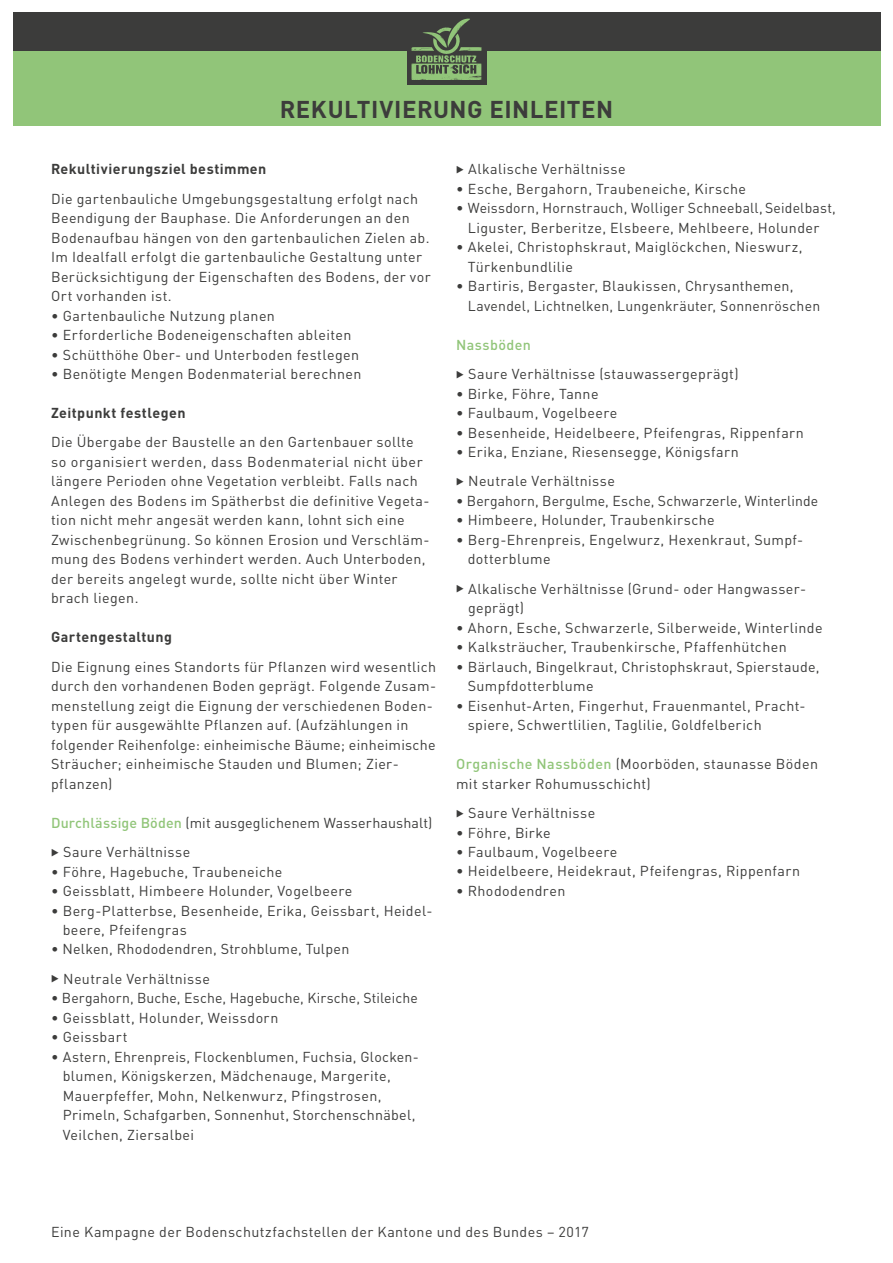
<style>
.page{position:relative;width:893px;height:1263px;background:#fff}
.page>*{position:absolute;margin:0;border:0;box-sizing:border-box;transform-origin:0 0}
.t1{font:700 24px "DIN";letter-spacing:.02em;color:#3c3c3b}
.t2{font:14.25px/19.5px "DIN";letter-spacing:.025em;color:#3c3c3b}
.t3{font:700 14.25px "DIN";letter-spacing:.03em;color:#3c3c3b}
.t4{font:500 14.25px "DIN";letter-spacing:.03em;color:#91c579}
.s1{font-weight:500;color:#91c579}
</style>
<div class="page">
<div style="left:13px;top:51px;width:867px;height:74px;background:#91c579"></div>
<div style="left:13px;top:13px;width:867px;height:38px;background:#3c3c3b"></div>
<div style="left:407px;top:15px;width:79px;height:69px;background:#3c3c3b"></div>
<svg style="left:411px;top:19px;width:70px;height:60px"></svg>
<h1 class="t1" style="left:280px;top:93px;width:335px">REKULTIVIERUNG EINLEITEN</h1>
<p class="t3" style="left:51px;top:160px;width:217px">Rekultivierungsziel bestimmen</p>
<p class="t2" style="left:51px;top:188px;width:381px">Die gartenbauliche Umgebungsgestaltung erfolgt nach Beendigung der Bauphase. Die Anforderungen an den Bodenaufbau hängen von den gartenbaulichen Zielen ab.<br>Im Idealfall erfolgt die gartenbauliche Gestaltung unter Berücksichtigung der Eigenschaften des Bodens, der vor Ort vorhanden ist.</p>
<p class="t2" style="left:51px;top:305px;width:225px">• Gartenbauliche Nutzung planen</p>
<p class="t2" style="left:51px;top:325px;width:302px">• Erforderliche Bodeneigenschaften ableiten</p>
<p class="t2" style="left:51px;top:344px;width:310px">• Schütthöhe Ober- und Unterboden festlegen</p>
<p class="t2" style="left:51px;top:364px;width:312px">• Benötigte Mengen Bodenmaterial berechnen</p>
<p class="t3" style="left:51px;top:404px;width:136px">Zeitpunkt festlegen</p>
<p class="t2" style="left:51px;top:432px;width:380px">Die Übergabe der Baustelle an den Gartenbauer sollte so organisiert werden, dass Bodenmaterial nicht über längere Perioden ohne Vegetation verbleibt. Falls nach Anlegen des Bodens im Spätherbst die definitive Vegeta&shy;tion nicht mehr angesät werden kann, lohnt sich eine Zwischenbegrünung. So können Erosion und Verschläm&shy;mung des Bodens verhindert werden. Auch Unterboden, der bereits angelegt wurde, sollte nicht über Winter brach liegen.</p>
<p class="t3" style="left:51px;top:628px;width:122px">Gartengestaltung</p>
<p class="t2" style="left:51px;top:656px;width:387px">Die Eignung eines Standorts für Pflanzen wird wesentlich durch den vorhandenen Boden geprägt. Folgende Zusam&shy;menstellung zeigt die Eignung der verschiedenen Boden&shy;typen für ausgewählte Pflanzen auf. (Aufzählungen in folgender Reihenfolge: einheimische Bäume; einheimische Sträucher; einheimische Stauden und Blumen; Zier&shy;pflanzen)</p>
<p class="t2" style="left:63px;top:808px;width:371px;line-height:29.2px;text-indent:-12px"><span class="s1">Durchlässige Böden</span> (mit ausgeglichenem Wasserhaushalt)<br>Saure Verhältnisse</p>
<p class="t2" style="left:51px;top:861px;width:233px">• Föhre, Hagebuche, Traubeneiche</p>
<p class="t2" style="left:51px;top:881px;width:303px">• Geissblatt, Himbeere Holunder, Vogelbeere</p>
<p class="t2" style="left:63px;top:900px;width:371px;text-indent:-12px">• Berg-Platterbse, Besenheide, Erika, Geissbart, Heidel&shy;beere, Pfeifengras</p>
<p class="t2" style="left:63px;top:934px;width:288px;line-height:29.2px;text-indent:-12px">• Nelken, Rhododendren, Strohblume, Tulpen<br>Neutrale Verhältnisse</p>
<p class="t2" style="left:51px;top:988px;width:368px">• Bergahorn, Buche, Esche, Hagebuche, Kirsche, Stileiche</p>
<p class="t2" style="left:51px;top:1007px;width:229px">• Geissblatt, Holunder, Weissdorn</p>
<p class="t2" style="left:51px;top:1027px;width:78px">• Geissbart</p>
<p class="t2" style="left:63px;top:1046px;width:358px;text-indent:-12px">• Astern, Ehrenpreis, Flockenblumen, Fuchsia, Glocken&shy;blumen, Königskerzen, Mädchenauge, Margerite, Mauerpfeffer, Mohn, Nelkenwurz, Pfingstrosen, Primeln, Schafgarben, Sonnenhut, Storchenschnäbel, Veilchen, Ziersalbei</p>
<p class="t2" style="left:468px;top:159px;width:159px">Alkalische Verhältnisse</p>
<p class="t2" style="left:456px;top:179px;width:291px">• Esche, Bergahorn, Traubeneiche, Kirsche</p>
<p class="t2" style="left:456px;top:198px;width:381px;text-align:center">• Weissdorn, Hornstrauch, Wolliger Schneeball, Seidelbast,<br>Liguster, Berberitze, Elsbeere, Mehlbeere, Holunder</p>
<p class="t2" style="left:468px;top:237px;width:336px;text-indent:-12px">• Akelei, Christophskraut, Maiglöckchen, Nieswurz,<br>Türkenbundlilie</p>
<p class="t2" style="left:468px;top:276px;width:354px;text-indent:-12px">• Bartiris, Bergaster, Blaukissen, Chrysanthemen,<br>Lavendel, Lichtnelken, Lungenkräuter, Sonnenröschen</p>
<p class="t4" style="left:456px;top:336px;width:76px">Nassböden</p>
<p class="t2" style="left:468px;top:364px;width:272px">Saure Verhältnisse (stauwassergeprägt)</p>
<p class="t2" style="left:456px;top:383px;width:144px">• Birke, Föhre, Tanne</p>
<p class="t2" style="left:456px;top:403px;width:163px">• Faulbaum, Vogelbeere</p>
<p class="t2" style="left:456px;top:422px;width:349px">• Besenheide, Heidelbeere, Pfeifengras, Rippenfarn</p>
<p class="t2" style="left:468px;top:437px;width:272px;line-height:29.2px;text-indent:-12px">• Erika, Enziane, Riesensegge, Königsfarn<br>Neutrale Verhältnisse</p>
<p class="t2" style="left:456px;top:491px;width:364px">• Bergahorn, Bergulme, Esche, Schwarzerle, Winterlinde</p>
<p class="t2" style="left:456px;top:510px;width:260px">• Himbeere, Holunder, Traubenkirsche</p>
<p class="t2" style="left:468px;top:530px;width:337px;text-indent:-12px">• Berg-Ehrenpreis, Engelwurz, Hexenkraut, Sumpf&shy;dotterblume</p>
<p class="t2" style="left:468px;top:578px;width:340px">Alkalische Verhältnisse (Grund- oder Hangwasser&shy;geprägt)</p>
<p class="t2" style="left:456px;top:617px;width:368px">• Ahorn, Esche, Schwarzerle, Silberweide, Winterlinde</p>
<p class="t2" style="left:456px;top:637px;width:332px">• Kalksträucher, Traubenkirsche, Pfaffenhütchen</p>
<p class="t2" style="left:468px;top:656px;width:353px;text-indent:-12px">• Bärlauch, Bingelkraut, Christophskraut, Spierstaude,<br>Sumpfdotterblume</p>
<p class="t2" style="left:468px;top:695px;width:339px;text-indent:-12px">• Eisenhut-Arten, Fingerhut, Frauenmantel, Pracht&shy;spiere, Schwertlilien, Taglilie, Goldfelberich</p>
<p class="t2" style="left:456px;top:754px;width:364px"><span class="s1">Organische Nassböden</span> (Moorböden, staunasse Böden mit starker Rohumusschicht)</p>
<p class="t2" style="left:468px;top:803px;width:129px">Saure Verhältnisse</p>
<p class="t2" style="left:456px;top:822px;width:96px">• Föhre, Birke</p>
<p class="t2" style="left:456px;top:842px;width:163px">• Faulbaum, Vogelbeere</p>
<p class="t2" style="left:456px;top:861px;width:346px">• Heidelbeere, Heidekraut, Pfeifengras, Rippenfarn</p>
<p class="t2" style="left:456px;top:881px;width:111px">• Rhododendren</p>
<p class="t2" style="left:51px;top:1222px;width:539px">Eine Kampagne der Bodenschutzfachstellen der Kantone und des Bundes – 2017</p>
</div>
